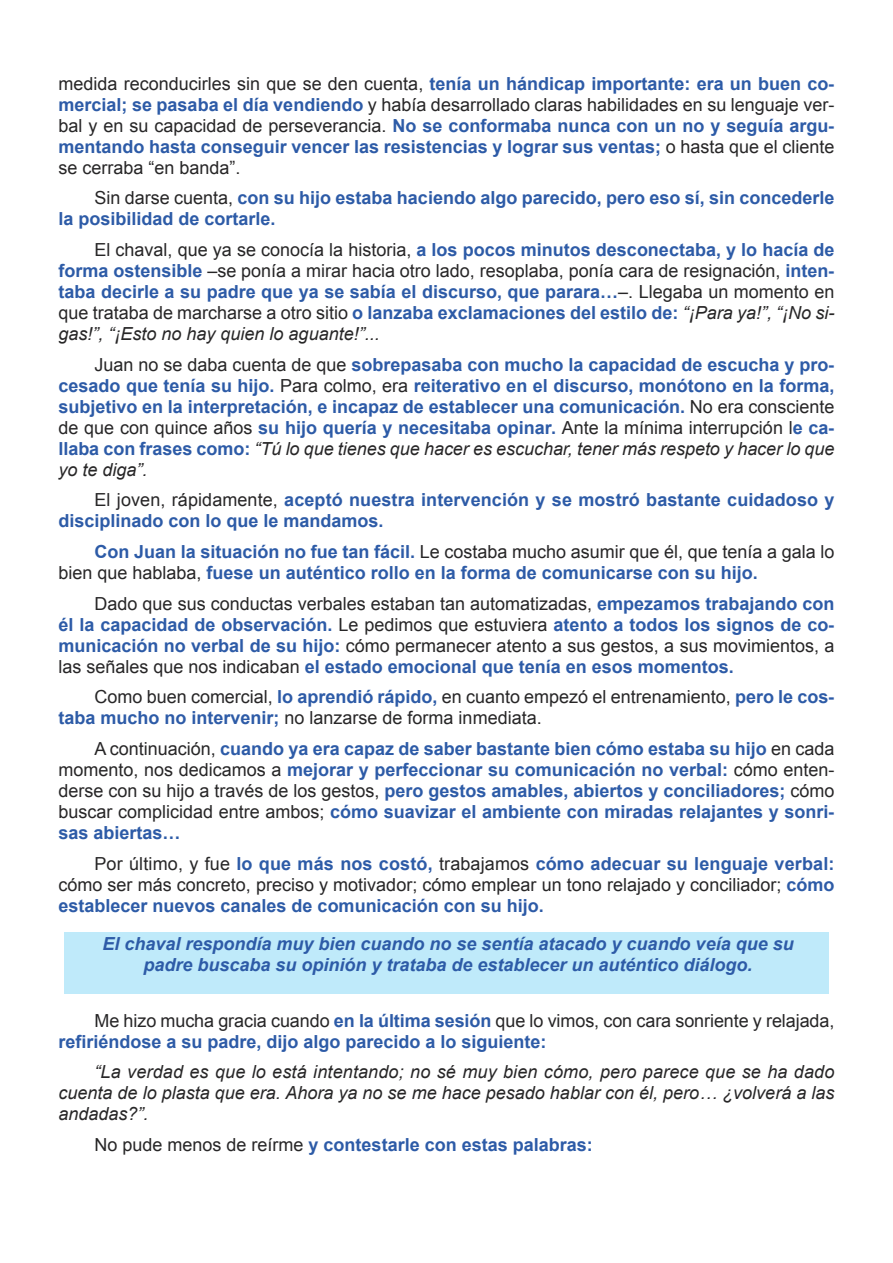
<style>
.page{position:relative;width:893px;height:1263px;background:#fff}
.page>*{position:absolute;margin:0;border:0;box-sizing:border-box;transform-origin:0 0}
.t1{font:700 18px/21px "Arial";color:#2d5ba7}
.t2{font:18px/21px "Arial";color:#272627;text-align:justify}
.t3{font:italic 18px/21px "Arial";color:#272627;text-align:justify}
.t4{font:italic 700 18px/21px "Arial";color:#2d5ba7;text-align:center}
.s1{font-weight:400;color:#272627}
.s2{font-weight:700;color:#2d5ba7}
.s3{font-style:italic}
.s4{font-weight:400;font-style:italic;color:#272627}
</style>
<div class="page">
<div style="left:65px;top:932px;width:764px;height:61px;background:#bfeafa"></div>
<p class="t1" style="left:58px;top:73px;width:777px;text-align:justify"><span class="s1">medida reconducirles sin que se den cuenta,</span> tenía un hándicap importante: era un buen co&shy;mercial; se pasaba el día vendiendo <span class="s1">y había desarrollado claras habilidades en su lenguaje ver&shy;bal y en su capacidad de perseverancia.</span> No se conformaba nunca con un no y seguía argu&shy;mentando hasta conseguir vencer las resistencias y lograr sus ventas; <span class="s1">o hasta que el cliente se cerraba “en banda”.</span></p>
<p class="t1" style="left:58px;top:188px;width:777px;text-indent:36px"><span class="s1">Sin darse cuenta,</span> con su hijo estaba haciendo algo parecido, pero eso sí, sin concederle la posibilidad de cortarle.</p>
<p class="t2" style="left:58px;top:239px;width:777px;text-indent:36px">El chaval, que ya se conocía la historia, <span class="s2">a los pocos minutos desconectaba, y lo hacía de forma ostensible</span> –se ponía a mirar hacia otro lado, resoplaba, ponía cara de resignación, <span class="s2">inten&shy;taba decirle a su padre que ya se sabía el discurso, que parara…</span>–. Llegaba un momento en que trataba de marcharse a otro sitio <span class="s2">o lanzaba exclamaciones del estilo de:</span> <span class="s3">“¡Para ya!”, “¡No si&shy;gas!”, “¡Esto no hay quien lo aguante!”...</span></p>
<p class="t1" style="left:58px;top:354px;width:777px;text-align:justify;text-indent:36px"><span class="s1">Juan no se daba cuenta de que</span> sobrepasaba con mucho la capacidad de escucha y pro&shy;cesado que tenía su hijo. <span class="s1">Para colmo, era</span> reiterativo en el discurso, monótono en la forma, subjetivo en la interpretación, e incapaz de establecer una comunicación. <span class="s1">No era consciente de que con quince años</span> su hijo quería y necesitaba opinar. <span class="s1">Ante la mínima interrupción l</span>e ca&shy;llaba con frases como: <span class="s4">“Tú lo que tienes que hacer es escuchar, tener más respeto y hacer lo que yo te diga”.</span></p>
<p class="t1" style="left:58px;top:490px;width:777px;text-indent:36px"><span class="s1">El joven, rápidamente,</span> aceptó nuestra intervención y se mostró bastante cuidadoso y disciplinado con lo que le mandamos.</p>
<p class="t1" style="left:59px;top:541px;width:777px;text-indent:36px">Con Juan la situación no fue tan fácil. <span class="s1">Le costaba mucho asumir que él, que tenía a gala lo bien que hablaba,</span> fuese un auténtico rollo en la forma de comunicarse con su hijo.</p>
<p class="t2" style="left:58px;top:593px;width:777px;text-indent:36px">Dado que sus conductas verbales estaban tan automatizadas, <span class="s2">empezamos trabajando con él la capacidad de observación.</span> Le pedimos que estuviera <span class="s2">atento a todos los signos de co&shy;municación no verbal de su hijo:</span> cómo permanecer atento a sus gestos, a sus movimientos, a las señales que nos indicaban <span class="s2">el estado emocional que tenía en esos momentos.</span></p>
<p class="t2" style="left:59px;top:687px;width:777px;text-indent:36px">Como buen comercial, <span class="s2">lo aprendió rápido,</span> en cuanto empezó el entrenamiento, <span class="s2">pero le cos&shy;taba mucho no intervenir;</span> no lanzarse de forma inmediata.</p>
<p class="t1" style="left:58px;top:738px;width:777px;text-align:justify;text-indent:36px"><span class="s1">A continuación,</span> cuando ya era capaz de saber bastante bien cómo estaba su hijo <span class="s1">en cada momento, nos dedicamos a</span> mejorar y perfeccionar su comunicación no verbal: <span class="s1">cómo enten&shy;derse con su hijo a través de los gestos,</span> pero gestos amables, abiertos y conciliadores; <span class="s1">cómo buscar complicidad entre ambos;</span> cómo suavizar el ambiente con miradas relajantes y sonri&shy;sas abiertas…</p>
<p class="t2" style="left:58px;top:853px;width:777px;text-indent:36px">Por último, y fue <span class="s2">lo que más nos costó,</span> trabajamos <span class="s2">cómo adecuar su lenguaje verbal: </span>cómo ser más concreto, preciso y motivador; cómo emplear un tono relajado y conciliador; <span class="s2">cómo establecer nuevos canales de comunicación con su hijo.</span></p>
<p class="t4" style="left:102px;top:933px;width:693px">El chaval respondía muy bien cuando no se sentía atacado y cuando veía que su padre buscaba su opinión y trataba de establecer un auténtico diálogo.</p>
<p class="t1" style="left:58px;top:1010px;width:777px;text-indent:36px"><span class="s1">Me hizo mucha gracia cuando</span> en la última sesión <span class="s1">que lo vimos, con cara sonriente y relajada, </span>refiriéndose a su padre, dijo algo parecido a lo siguiente:</p>
<p class="t3" style="left:58px;top:1061px;width:777px;text-indent:36px">“La verdad es que lo está intentando; no sé muy bien cómo, pero parece que se ha dado cuenta de lo plasta que era. Ahora ya no se me hace pesado hablar con él, pero… ¿volverá a las andadas?”.</p>
<p class="t1" style="left:95px;top:1134px;width:500px"><span class="s1">No pude menos de reírme</span> y contestarle con estas palabras:</p>
</div>
